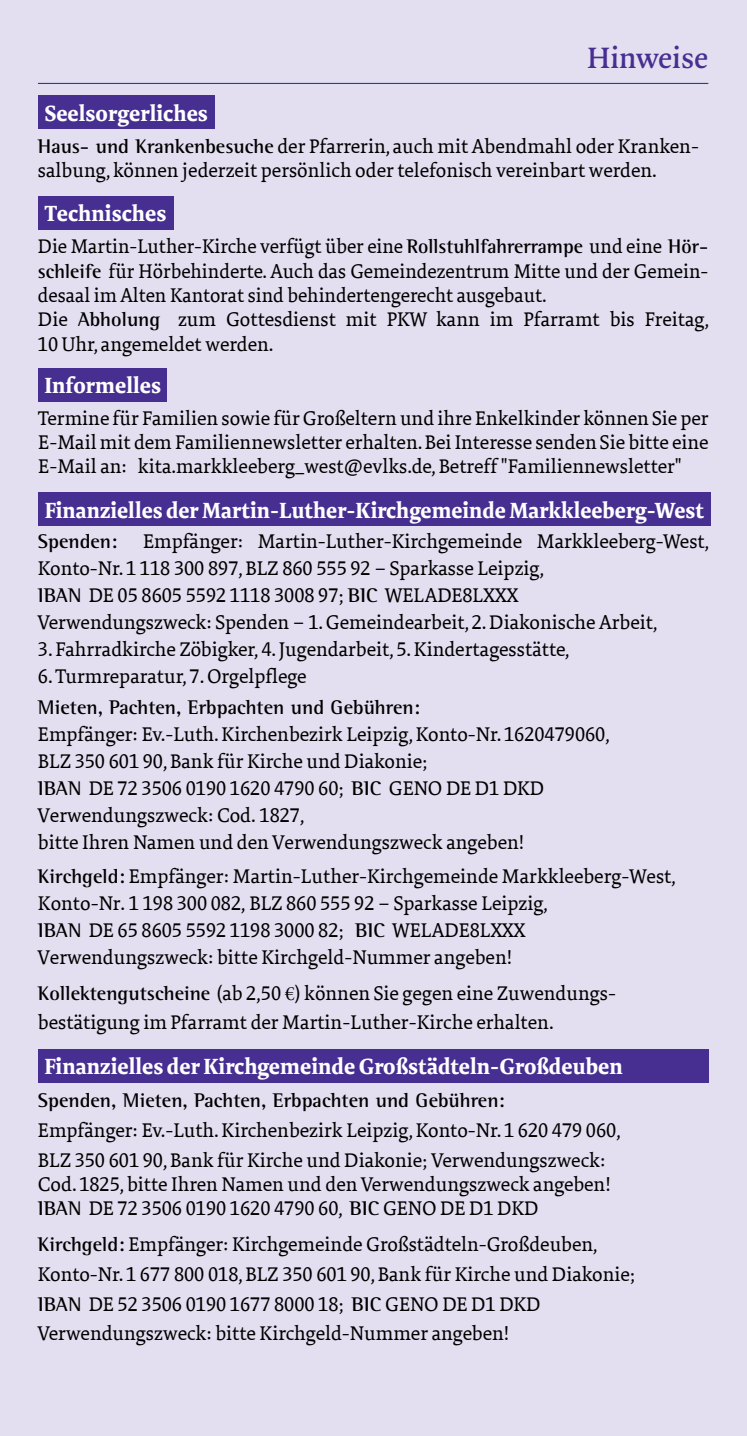
<style>
.page{position:relative;width:747px;height:1436px;background:#fff}
.page>*{position:absolute;margin:0;border:0;box-sizing:border-box;transform-origin:0 0}
.t1{font:600 31.5px "Quadraat OT";color:#472f92}
.t2{font:700 22.5px "Tundra Offc";color:#fff}
.t3{font:20.25px/27px "Tundra Offc";color:#000}
.t4{font:700 20.25px "Rotis Semi Serif";color:#000}
.s1{font-family:"Rotis Semi Serif";font-weight:700}
.s2{font-family:"Adobe Garamond Pro"}
</style>
<div class="page">
<div style="left:0;top:0;width:746px;height:1435px;background:#e3dff0"></div>
<hr style="left:38px;top:83px;width:670px;height:1px;background:#25408f">
<div style="left:38px;top:96px;width:176px;height:33px;background:#472f92"></div>
<div style="left:38px;top:196px;width:135px;height:33px;background:#472f92"></div>
<div style="left:38px;top:368px;width:128px;height:33px;background:#472f92"></div>
<div style="left:38px;top:492px;width:672px;height:33px;background:#472f92"></div>
<div style="left:38px;top:1048px;width:670px;height:34px;background:#472f92"></div>
<p class="t2" style="left:45px;top:100px;width:165px">Seelsorgerliches</p>
<h1 class="t1" style="left:587px;top:36px;width:122px">Hinweise</h1>
<p class="t3" style="left:38px;top:135px;width:662px;line-height:24.3px"><span class="s1">Haus- und Krankenbesuche</span> der Pfarrerin, auch mit Abendmahl oder Kranken&shy;salbung, können jederzeit persönlich oder telefonisch vereinbart werden.</p>
<p class="t2" style="left:45px;top:200px;width:123px">Technisches</p>
<p class="t3" style="left:38px;top:235px;width:672px;line-height:24.3px">Die Martin-Luther-Kirche verfügt über eine <span class="s1">Rollstuhlfahrerrampe</span> und eine <span class="s1">Hör&shy;schleife</span> für Hörbehinderte. Auch das Gemeindezentrum Mitte und der Gemein&shy;desaal im Alten Kantorat sind behindertengerecht ausgebaut.<br>Die <span class="s1">Abholung</span> zum Gottesdienst mit PKW kann im Pfarramt bis Freitag, 10 Uhr, angemeldet werden.</p>
<p class="t2" style="left:44px;top:372px;width:118px">Informelles</p>
<p class="t3" style="left:38px;top:406px;width:671px;line-height:24.3px;text-align:justify">Termine für Familien sowie für Großeltern und ihre Enkelkinder können Sie per E-Mail mit dem Familiennewsletter erhalten. Bei Interesse senden Sie bitte eine E-Mail an: kita.markkleeberg_west@evlks.de, Betreff "Familiennewsletter"</p>
<p class="t2" style="left:45px;top:497px;width:660px">Finanzielles der Martin-Luther-Kirchgemeinde Markkleeberg-West</p>
<p class="t3" style="left:38px;top:529px;width:672px;text-indent:105px">Empfänger: Martin-Luther-Kirchgemeinde Markkleeberg-West, Konto-Nr. 1 118 300 897, BLZ 860 555 92 – Sparkasse Leipzig,<br><span class="s1">IBAN</span> DE 05 8605 5592 1118 3008 97; <span class="s1">BIC</span> WELADE8LXXX<br>Verwendungszweck: Spenden – 1. Gemeindearbeit, 2. Diakonische Arbeit,</p>
<p class="t3" style="left:38px;top:637px;width:533px">3. Fahrradkirche Zöbigker, 4. Jugendarbeit, 5. Kindertagesstätte,</p>
<p class="t3" style="left:38px;top:664px;width:270px">6. Turmreparatur, 7. Orgelpflege</p>
<p class="t4" style="left:38px;top:695px;width:383px">Mieten, Pachten, Erbpachten und Gebühren:</p>
<p class="t3" style="left:38px;top:721px;width:573px">Empfänger: Ev.-Luth. Kirchenbezirk Leipzig, Konto-Nr. 1620479060, BLZ 350 601 90, Bank für Kirche und Diakonie;<br><span class="s1">IBAN</span> DE 72 3506 0190 1620 4790 60; <span class="s1">BIC</span> GENO DE D1 DKD Verwendungszweck: Cod. 1827,<br>bitte Ihren Namen und den Verwendungszweck angeben!</p>
<p class="t3" style="left:38px;top:863px;width:639px"><span class="s1">Kirchgeld:</span> Empfänger: Martin-Luther-Kirchgemeinde Markkleeberg-West, Konto-Nr. 1 198 300 082, BLZ 860 555 92 – Sparkasse Leipzig,<br><span class="s1">IBAN</span> DE 65 8605 5592 1198 3000 82; <span class="s1">BIC</span> WELADE8LXXX Verwendungszweck: bitte Kirchgeld-Nummer angeben!</p>
<p class="t3" style="left:38px;top:978px;width:579px;line-height:29.7px"><span class="s1">Kollektengutscheine</span> (ab 2,50 <span class="s2">€</span>) können Sie gegen eine Zuwendungs&shy;bestätigung im Pfarramt der Martin-Luther-Kirche erhalten.</p>
<p class="t4" style="left:38px;top:529px;width:81px">Spenden:</p>
<p class="t2" style="left:44px;top:1053px;width:579px">Finanzielles der Kirchgemeinde Großstädteln-Großdeuben</p>
<p class="t4" style="left:38px;top:1087px;width:468px">Spenden, Mieten, Pachten, Erbpachten und Gebühren:</p>
<p class="t3" style="left:38px;top:1115px;width:584px;line-height:29.7px">Empfänger: Ev.-Luth. Kirchenbezirk Leipzig, Konto-Nr. 1 620 479 060,<br>BLZ 350 601 90, Bank für Kirche und Diakonie; Verwendungszweck:</p>
<p class="t3" style="left:38px;top:1172px;width:574px;line-height:24.3px">Cod. 1825, bitte Ihren Namen und den Verwendungszweck angeben!<br><span class="s1">IBAN</span> DE 72 3506 0190 1620 4790 60, <span class="s1">BIC</span> GENO DE D1 DKD</p>
<p class="t3" style="left:38px;top:1230px;width:598px;line-height:29.7px"><span class="s1">Kirchgeld:</span> Empfänger: Kirchgemeinde Großstädteln-Großdeuben, Konto-Nr. 1 677 800 018, BLZ 350 601 90, Bank für Kirche und Diakonie; <span class="s1">IBAN</span> DE 52 3506 0190 1677 8000 18; <span class="s1">BIC</span> GENO DE D1 DKD Verwendungszweck: bitte Kirchgeld-Nummer angeben!</p>
</div>
